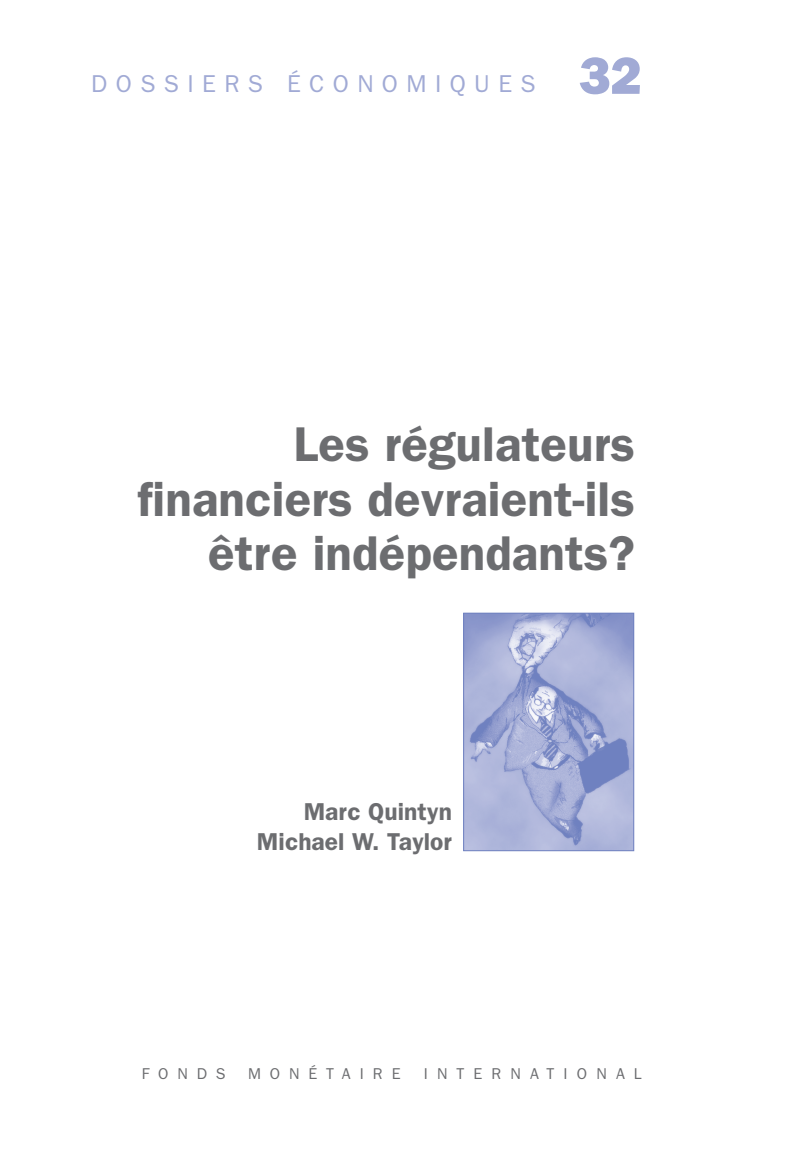
<style>
.page{position:relative;width:788px;height:1166px;background:#fff}
.page>*{position:absolute;margin:0;border:0;box-sizing:border-box;transform-origin:0 0}
.t1{font:600 49px/54.2px "Franklin Gothic";letter-spacing:.005em;color:#6c6d70;text-align:right}
.t2{font:600 24.5px/29.4px "Franklin Gothic";letter-spacing:.005em;color:#6c6d70;text-align:right}
.t3{font:24.5px "Franklin Gothic";letter-spacing:.34em;color:#a1aad5}
.t4{font:15.75px "Franklin Gothic";letter-spacing:.58em;color:#6c6d70}
.t5{font:15.75px "Franklin Gothic";letter-spacing:.56em;color:#6c6d70}
.s1{font-weight:800;font-size:52.5px}
</style>
<div class="page">
<img style="left:465px;top:614px;width:167px;height:235px">
<div style="left:463px;top:612px;width:171px;height:239px;border:1px solid #6f81c0"></div>
<p class="t3" style="left:91px;top:75px;width:552px">DOSSIERS ÉCONOMIQUES <span class="s1">32</span></p>
<p class="t1" style="left:138px;top:421px;width:499px">Les régulateurs financiers devraient-ils être indépendants?</p>
<p class="t2" style="left:257px;top:799px;width:196px">Marc Quintyn<br>Michael W. Taylor</p>
<p class="t4" style="left:142px;top:1068px;width:85px">FONDS</p>
<p class="t5" style="left:248px;top:1068px;width:154px">MONÉTAIRE</p>
<p class="t4" style="left:424px;top:1068px;width:219px">INTERNATIONAL</p>
</div>
